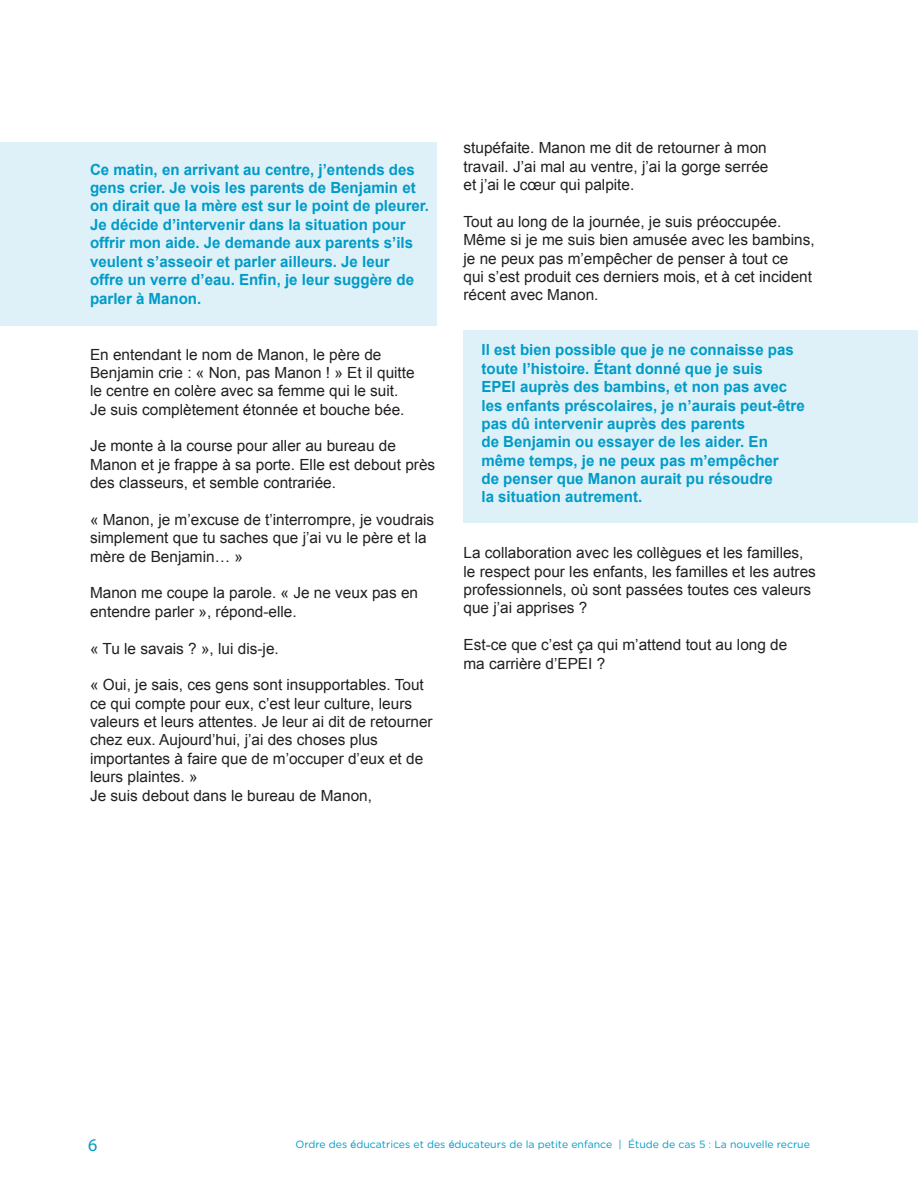
<style>
.page{position:relative;width:918px;height:1188px;background:#fff}
.page>*{position:absolute;margin:0;border:0;box-sizing:border-box;transform-origin:0 0}
.t1{font:18px "Myriad Pro";color:#009bc8}
.t2{font:15.3px/18.3px "Arial";color:#231f20}
.Paragraph_Style_1{font:700 15.3px/18.5px "Arial";color:#009bc8}
.t3{font:10.5px "Gotham Rounded";color:#009bc8}
.s1{font-family:"Helvetica LT Std"}
</style>
<div class="page">
<div style="left:0;top:142px;width:436px;height:183px;background:#dff1f8"></div>
<div style="left:464px;top:330px;width:454px;height:193px;background:#dff1f8"></div>
<p class="Paragraph_Style_1" style="left:90px;top:161px;width:341px">Ce matin, en arrivant au centre, j’entends des gens crier. Je vois les parents de Benjamin et on dirait que la mère est sur le point de pleurer.<br>Je décide d’intervenir dans la situation pour offrir mon aide. Je demande aux parents s’ils veulent s’asseoir et parler ailleurs. Je leur<br>offre un verre d’eau. Enfin, je leur suggère de parler à Manon.</p>
<p class="t2" style="left:90px;top:345px;width:326px">En entendant le nom de Manon, le père de Benjamin crie : « Non, pas Manon ! » Et il quitte le centre en colère avec sa femme qui le suit.<br>Je suis complètement étonnée et bouche bée.</p>
<p class="t2" style="left:90px;top:437px;width:347px">Je monte à la course pour aller au bureau de<br>Manon et je frappe à sa porte. Elle est debout près des classeurs, et semble contrariée.</p>
<p class="t2" style="left:90px;top:511px;width:346px">« Manon, je m’excuse de t’interrompre, je voudrais simplement que tu saches que j’ai vu le père et la mère de Benjamin… »</p>
<p class="t2" style="left:90px;top:584px;width:330px">Manon me coupe la parole. « Je ne veux pas en entendre parler », répond-elle.</p>
<p class="t2" style="left:90px;top:639px;width:190px">« Tu le savais ? », lui dis-je.</p>
<p class="t2" style="left:90px;top:676px;width:344px">« Oui, je sais, ces gens sont insupportables. Tout ce qui compte pour eux, c’est leur culture, leurs valeurs et leurs attentes. Je leur ai dit de retourner chez eux. Aujourd’hui, j’ai des choses plus importantes à faire que de m’occuper d’eux et de leurs plaintes. »</p>
<p class="t2" style="left:90px;top:786px;width:284px">Je suis debout dans le bureau de Manon,</p>
<p class="t2" style="left:464px;top:139px;width:307px;text-align:justify">stupéfaite. Manon me dit de retourner à mon travail. J’ai mal au ventre, j’ai la gorge serrée et j’ai le cœur qui palpite.</p>
<p class="t2" style="left:464px;top:213px;width:353px">Tout au long de la journée, je suis préoccupée.<br>Même si je me suis bien amusée avec les bambins, je ne peux pas m’empêcher de penser à tout ce<br>qui s’est produit ces derniers mois, et à cet incident récent avec Manon.</p>
<p class="Paragraph_Style_1" style="left:482px;top:341px;width:325px">Il est bien possible que je ne connaisse pas toute l’histoire. Étant donné que je suis<br>EPEI auprès des bambins, et non pas avec les enfants préscolaires, je n’aurais peut-être pas dû intervenir auprès des parents<br>de Benjamin ou essayer de les aider. En même temps, je ne peux pas m’empêcher<br>de penser que Manon aurait pu résoudre<br>la situation autrement.</p>
<p class="t2" style="left:464px;top:544px;width:354px">La collaboration avec les collègues et les familles, le respect pour les enfants, les familles et les autres professionnels, où sont passées toutes ces valeurs que j’ai apprises ?</p>
<p class="t2" style="left:464px;top:636px;width:325px">Est-ce que c’est ça qui m’attend tout au long de ma carrière d’EPEI ?</p>
<p class="t1" style="left:88px;top:1134px;width:11px">6</p>
<p class="t3" style="left:296px;top:1137px;width:516px">Ordre des <span class="s1">é</span>ducatrices et des <span class="s1">é</span>ducateurs de la petite enfance | Étude de cas 5 : La nouvelle recrue</p>
</div>
